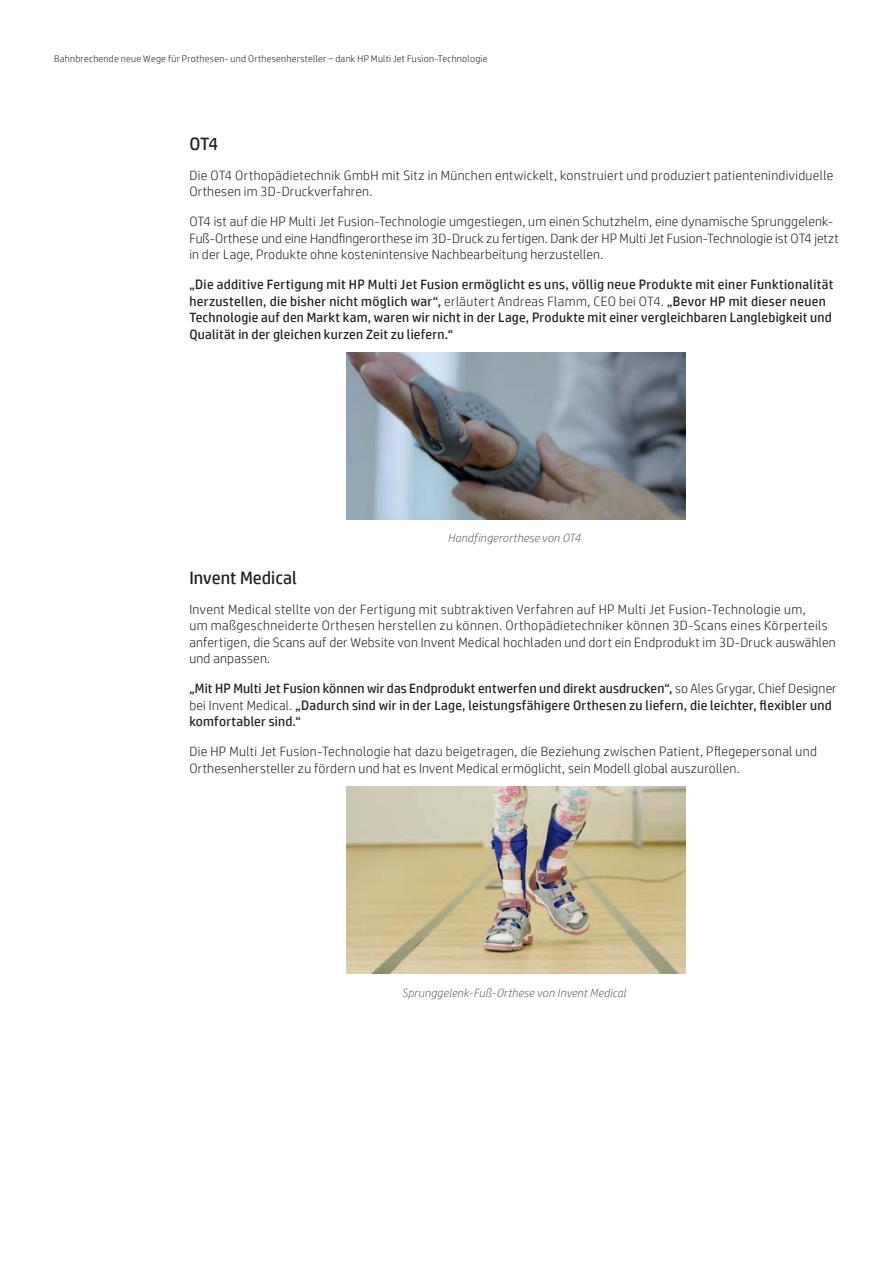
<style>
.page{position:relative;width:893px;height:1263px;background:#fff}
.page>*{position:absolute;margin:0;border:0;box-sizing:border-box;transform-origin:0 0}
.Headline_12_Regular{font:18px "HP Simplified";color:#231f20}
.Body{font:300 13.5px/16.5px "HP Simplified";letter-spacing:.02em;color:#231f20}
.Body-2{font:13.5px/16.5px "HP Simplified";letter-spacing:.02em;color:#231f20}
.Image_Text_8{font:italic 300 12px "HP Simplified";letter-spacing:.01em;color:#5f6368}
.t1{font:300 9.75px "HP Simplified";letter-spacing:.025em;color:#231f20}
.s1{font-weight:300}
</style>
<div class="page">
<img style="left:347px;top:352px;width:339px;height:167px">
<img style="left:347px;top:786px;width:339px;height:187px">
<p class="t1" style="left:54px;top:52px;width:435px">Bahnbrechende neue Wege für Prothesen- und Orthesenhersteller – dank HP Multi Jet Fusion-Technologie</p>
<p class="Headline_12_Regular" style="left:189px;top:132px;width:30px">OT4</p>
<p class="Body" style="left:189px;top:167px;width:645px">Die OT4 Orthopädietechnik GmbH mit Sitz in München entwickelt, konstruiert und produziert patientenindividuelle<br>Orthesen im 3D-Druckverfahren.</p>
<p class="Body" style="left:189px;top:213px;width:651px">OT4 ist auf die HP Multi Jet Fusion-Technologie umgestiegen, um einen Schutzhelm, eine dynamische Sprunggelenk-<br>Fuß-Orthese und eine Handfingerorthese im 3D-Druck zu fertigen. Dank der HP Multi Jet Fusion-Technologie ist OT4 jetzt in der Lage, Produkte ohne kostenintensive Nachbearbeitung herzustellen.</p>
<p class="Body-2" style="left:189px;top:276px;width:646px">„Die additive Fertigung mit HP Multi Jet Fusion ermöglicht es uns, völlig neue Produkte mit einer Funktionalität herzustellen, die bisher nicht möglich war“, <span class="s1">erläutert Andreas Flamm, CEO bei OT4.</span> „Bevor HP mit dieser neuen Technologie auf den Markt kam, waren wir nicht in der Lage, Produkte mit einer vergleichbaren Langlebigkeit und Qualität in der gleichen kurzen Zeit zu liefern.“</p>
<p class="Image_Text_8" style="left:448px;top:530px;width:134px">Handfingerorthese von OT4</p>
<p class="Headline_12_Regular" style="left:189px;top:566px;width:109px">Invent Medical</p>
<p class="Body" style="left:189px;top:601px;width:648px">Invent Medical stellte von der Fertigung mit subtraktiven Verfahren auf HP Multi Jet Fusion-Technologie um,<br>um maßgeschneiderte Orthesen herstellen zu können. Orthopädietechniker können 3D-Scans eines Körperteils anfertigen, die Scans auf der Website von Invent Medical hochladen und dort ein Endprodukt im 3D-Druck auswählen und anpassen.</p>
<p class="Body-2" style="left:189px;top:680px;width:649px">„Mit HP Multi Jet Fusion können wir das Endprodukt entwerfen und direkt ausdrucken“, <span class="s1">so Ales Grygar, Chief Designer bei Invent Medical.</span> „Dadurch sind wir in der Lage, leistungsfähigere Orthesen zu liefern, die leichter, flexibler und komfortabler sind.“</p>
<p class="Body" style="left:189px;top:743px;width:629px">Die HP Multi Jet Fusion-Technologie hat dazu beigetragen, die Beziehung zwischen Patient, Pflegepersonal und<br>Orthesenhersteller zu fördern und hat es Invent Medical ermöglicht, sein Modell global auszurollen.</p>
<p class="Image_Text_8" style="left:402px;top:985px;width:226px">Sprunggelenk-Fuß-Orthese von Invent Medical</p>
</div>
